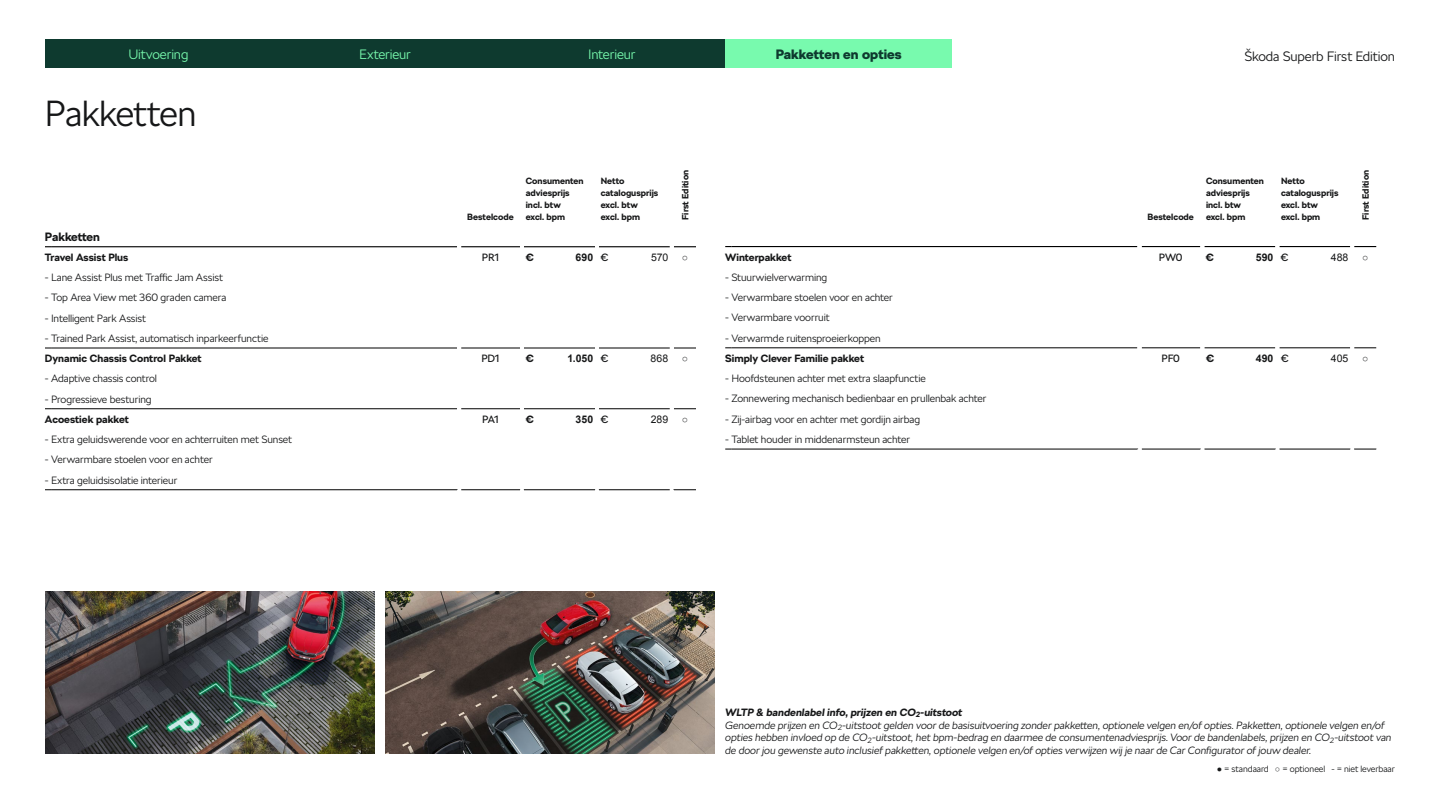
<style>
.page{position:relative;width:1440px;height:810px;background:#fff}
.page>*{position:absolute;margin:0;border:0;box-sizing:border-box;transform-origin:0 0}
.t1{font:300 36px "SKODA Next";letter-spacing:-.02em;color:#161718}
.t2{font:300 13.5px "SKODA Next";letter-spacing:-.01em;color:#78faae}
.t3{font:300 13.5px "SKODA Next";letter-spacing:-.01em;color:#161718}
.t4{font:900 13.5px "SKODA Next";color:#0e3a2f}
.t5{font:700 12px "SKODA Next";letter-spacing:-.01em;color:#161718}
.t6{font:300 10.5px "SKODA Next";letter-spacing:-.01em;color:#161718}
.t7{font:italic 300 10.5px/12.6px "SKODA Next";color:#161718}
.t8{font:700 10.5px "SKODA Next";color:#161718}
.t9{font:700 10.5px "Arial";letter-spacing:.01em;color:#161718}
.t10{font:10.5px "Arial";letter-spacing:.005em;color:#161718}
.t11{font:10.5px "SKODA Next";letter-spacing:-.02em;color:#161718}
.t12{font:700 9px/12px "SKODA Next";color:#161718}
.t13{font:300 9px "SKODA Next";letter-spacing:-.005em;color:#161718}
.s1{font-family:"SKODA Next";font-weight:400}
.s2{font-weight:700}
.s3{font-family:"Arial";font-weight:700}
</style>
<div class="page">
<img style="left:45px;top:592px;width:330px;height:162px">
<img style="left:385px;top:592px;width:330px;height:162px">
<hr style="left:51px;top:246px;width:406px;height:1px;background:#000">
<hr style="left:461px;top:246px;width:59px;height:1px;background:#000">
<hr style="left:524px;top:246px;width:71px;height:1px;background:#000">
<hr style="left:599px;top:246px;width:71px;height:1px;background:#000">
<svg style="left:674px;top:246px;width:22px;height:1px"></svg>
<hr style="left:51px;top:409px;width:406px;height:1px;background:#000">
<hr style="left:461px;top:409px;width:59px;height:1px;background:#000">
<hr style="left:524px;top:409px;width:71px;height:1px;background:#000">
<hr style="left:599px;top:409px;width:71px;height:1px;background:#000">
<svg style="left:674px;top:409px;width:22px;height:1px"></svg>
<hr style="left:51px;top:348px;width:406px;height:1px;background:#000">
<hr style="left:461px;top:348px;width:59px;height:1px;background:#000">
<hr style="left:524px;top:348px;width:71px;height:1px;background:#000">
<hr style="left:599px;top:348px;width:71px;height:1px;background:#000">
<svg style="left:674px;top:348px;width:22px;height:1px"></svg>
<hr style="left:51px;top:490px;width:408px;height:1px;background:#000">
<hr style="left:459px;top:490px;width:63px;height:1px;background:#000">
<hr style="left:522px;top:490px;width:75px;height:1px;background:#000">
<hr style="left:597px;top:490px;width:75px;height:1px;background:#000">
<svg style="left:674px;top:490px;width:22px;height:1px"></svg>
<hr style="left:457px;top:490px;width:4px;height:11px;background:#fff">
<hr style="left:731px;top:246px;width:406px;height:1px;background:#000">
<hr style="left:1141px;top:246px;width:59px;height:1px;background:#000">
<hr style="left:1204px;top:246px;width:71px;height:1px;background:#000">
<hr style="left:1279px;top:246px;width:71px;height:1px;background:#000">
<svg style="left:1354px;top:246px;width:23px;height:1px"></svg>
<hr style="left:731px;top:348px;width:406px;height:1px;background:#000">
<hr style="left:1141px;top:348px;width:59px;height:1px;background:#000">
<hr style="left:1204px;top:348px;width:71px;height:1px;background:#000">
<hr style="left:1279px;top:348px;width:71px;height:1px;background:#000">
<svg style="left:1354px;top:348px;width:23px;height:1px"></svg>
<hr style="left:731px;top:449px;width:408px;height:1px;background:#000">
<hr style="left:1139px;top:449px;width:63px;height:1px;background:#000">
<hr style="left:1202px;top:449px;width:75px;height:1px;background:#000">
<hr style="left:1277px;top:449px;width:75px;height:1px;background:#000">
<hr style="left:1137px;top:449px;width:4px;height:11px;background:#fff">
<hr style="left:1200px;top:449px;width:4px;height:11px;background:#fff">
<hr style="left:1275px;top:449px;width:4px;height:11px;background:#fff">
<svg style="left:1354px;top:449px;width:23px;height:1px"></svg>
<hr style="left:670px;top:237px;width:4px;height:339px;background:#fff">
<hr style="left:595px;top:237px;width:4px;height:339px;background:#fff">
<hr style="left:520px;top:237px;width:4px;height:339px;background:#fff">
<hr style="left:1138px;top:237px;width:4px;height:471px;background:#fff">
<hr style="left:1350px;top:237px;width:4px;height:471px;background:#fff">
<div style="left:45px;top:39px;width:227px;height:29px;background:#0e3a2f"></div>
<div style="left:272px;top:39px;width:227px;height:29px;background:#0e3a2f"></div>
<div style="left:499px;top:39px;width:226px;height:29px;background:#0e3a2f"></div>
<div style="left:725px;top:39px;width:227px;height:29px;background:#78faae"></div>
<p class="t2" style="left:128px;top:46px;width:62px">Uitvoering</p>
<p class="t2" style="left:359px;top:46px;width:53px">Exterieur</p>
<p class="t2" style="left:588px;top:46px;width:49px">Interieur</p>
<p class="t4" style="left:776px;top:46px;width:127px">Pakketten en opties</p>
<p class="t3" style="left:1244px;top:49px;width:152px">Škoda Superb First Edition</p>
<h1 class="t1" style="left:45px;top:92px;width:153px">Pakketten</h1>
<p class="t12" style="left:467px;top:211px;width:48px">Bestelcode</p>
<p class="t12" style="left:526px;top:175px;width:59px">Consumenten adviesprijs incl. btw<br>excl. bpm</p>
<p class="t12" style="left:601px;top:175px;width:59px">Netto catalogusprijs excl. btw excl. bpm</p>
<p class="t12" style="left:679px;top:220px;width:51px;rotate:-90deg">First Edition</p>
<p class="t5" style="left:45px;top:229px;width:56px">Pakketten</p>
<p class="t8" style="left:45px;top:251px;width:85px">Travel Assist Plus</p>
<p class="t11" style="left:482px;top:251px;width:19px">PR1</p>
<p class="t8" style="left:526px;top:251px;width:10px">€</p>
<p class="t9" style="left:576px;top:251px;width:34px">690 <span class="s1">€</span></p>
<p class="t10" style="left:651px;top:251px;width:19px">570</p>
<p class="t10" style="left:682px;top:250px;width:8px">○</p>
<p class="t6" style="left:45px;top:271px;width:180px">- Lane Assist Plus met Traffic Jam Assist</p>
<p class="t6" style="left:45px;top:292px;width:183px">- Top Area View met 360 graden camera</p>
<p class="t6" style="left:45px;top:312px;width:103px">- Intelligent Park Assist</p>
<p class="t6" style="left:45px;top:332px;width:225px">- Trained Park Assist, automatisch inparkeerfunctie</p>
<p class="t8" style="left:45px;top:352px;width:158px">Dynamic Chassis Control Pakket</p>
<p class="t11" style="left:482px;top:352px;width:19px">PD1</p>
<p class="t8" style="left:526px;top:352px;width:10px">€</p>
<p class="t9" style="left:567px;top:352px;width:42px">1.050 <span class="s1">€</span></p>
<p class="t10" style="left:651px;top:352px;width:19px">868</p>
<p class="t10" style="left:682px;top:351px;width:8px">○</p>
<p class="t6" style="left:45px;top:373px;width:113px">- Adaptive chassis control</p>
<p class="t6" style="left:45px;top:393px;width:108px">- Progressieve besturing</p>
<p class="t8" style="left:45px;top:413px;width:85px">Acoestiek pakket</p>
<p class="t11" style="left:482px;top:413px;width:18px">PA1</p>
<p class="t8" style="left:526px;top:413px;width:10px">€</p>
<p class="t9" style="left:576px;top:412px;width:34px">350 <span class="s1">€</span></p>
<p class="t10" style="left:651px;top:412px;width:19px">289</p>
<p class="t10" style="left:682px;top:412px;width:8px">○</p>
<p class="t6" style="left:45px;top:433px;width:249px">- Extra geluidswerende voor en achterruiten met Sunset</p>
<p class="t6" style="left:45px;top:454px;width:169px">- Verwarmbare stoelen voor en achter</p>
<p class="t6" style="left:45px;top:474px;width:134px">- Extra geluidsisolatie interieur</p>
<p class="t12" style="left:1148px;top:211px;width:48px">Bestelcode</p>
<p class="t12" style="left:1206px;top:175px;width:59px">Consumenten adviesprijs incl. btw<br>excl. bpm</p>
<p class="t12" style="left:1281px;top:175px;width:59px">Netto catalogusprijs excl. btw excl. bpm</p>
<p class="t12" style="left:1360px;top:220px;width:51px;rotate:-90deg">First Edition</p>
<p class="t8" style="left:725px;top:251px;width:68px">Winterpakket</p>
<p class="t11" style="left:1159px;top:251px;width:25px">PW0</p>
<p class="t8" style="left:1206px;top:251px;width:10px">€</p>
<p class="t9" style="left:1256px;top:250px;width:34px">590 <span class="s1">€</span></p>
<p class="t10" style="left:1331px;top:250px;width:19px">488</p>
<p class="t10" style="left:1362px;top:250px;width:8px">○</p>
<p class="t6" style="left:725px;top:271px;width:104px">- Stuurwielverwarming</p>
<p class="t6" style="left:725px;top:291px;width:169px">- Verwarmbare stoelen voor en achter</p>
<p class="t6" style="left:725px;top:312px;width:106px">- Verwarmbare voorruit</p>
<p class="t6" style="left:725px;top:332px;width:157px">- Verwarmde ruitensproeierkoppen</p>
<p class="t8" style="left:725px;top:352px;width:140px">Simply Clever Familie pakket</p>
<p class="t11" style="left:1162px;top:352px;width:20px">PF0</p>
<p class="t8" style="left:1206px;top:352px;width:10px">€</p>
<p class="t9" style="left:1256px;top:351px;width:34px">490 <span class="s1">€</span></p>
<p class="t10" style="left:1331px;top:351px;width:19px">405</p>
<p class="t10" style="left:1362px;top:351px;width:8px">○</p>
<p class="t6" style="left:725px;top:372px;width:202px">- Hoofdsteunen achter met extra slaapfunctie</p>
<p class="t6" style="left:725px;top:393px;width:263px">- Zonnewering mechanisch bedienbaar en prullenbak achter</p>
<p class="t6" style="left:725px;top:413px;width:196px">- Zij-airbag voor en achter met gordijn airbag</p>
<p class="t6" style="left:725px;top:433px;width:186px">- Tablet houder in middenarmsteun achter</p>
<p class="t7" style="left:725px;top:706px;width:668px"><span class="s2">WLTP &amp; bandenlabel info, prijzen en CO</span><sub>2</sub><span class="s2">-uitstoot<br></span>Genoemde prijzen en CO<sub>2</sub>-uitstoot gelden voor de basisuitvoering zonder pakketten, optionele velgen en/of opties. Pakketten, optionele velgen en/of opties hebben invloed op de CO<sub>2</sub>-uitstoot, het bpm-bedrag en daarmee de consumentenadviesprijs. Voor de bandenlabels, prijzen en CO<sub>2</sub>-uitstoot van de door jou gewenste auto inclusief pakketten, optionele velgen en/of opties verwijzen wij je naar de Car Configurator of jouw dealer.</p>
<p class="t13" style="left:1217px;top:763px;width:180px"><span class="s3">●</span> = standaard <span class="s3">○</span> = optioneel - = niet leverbaar</p>
</div>
